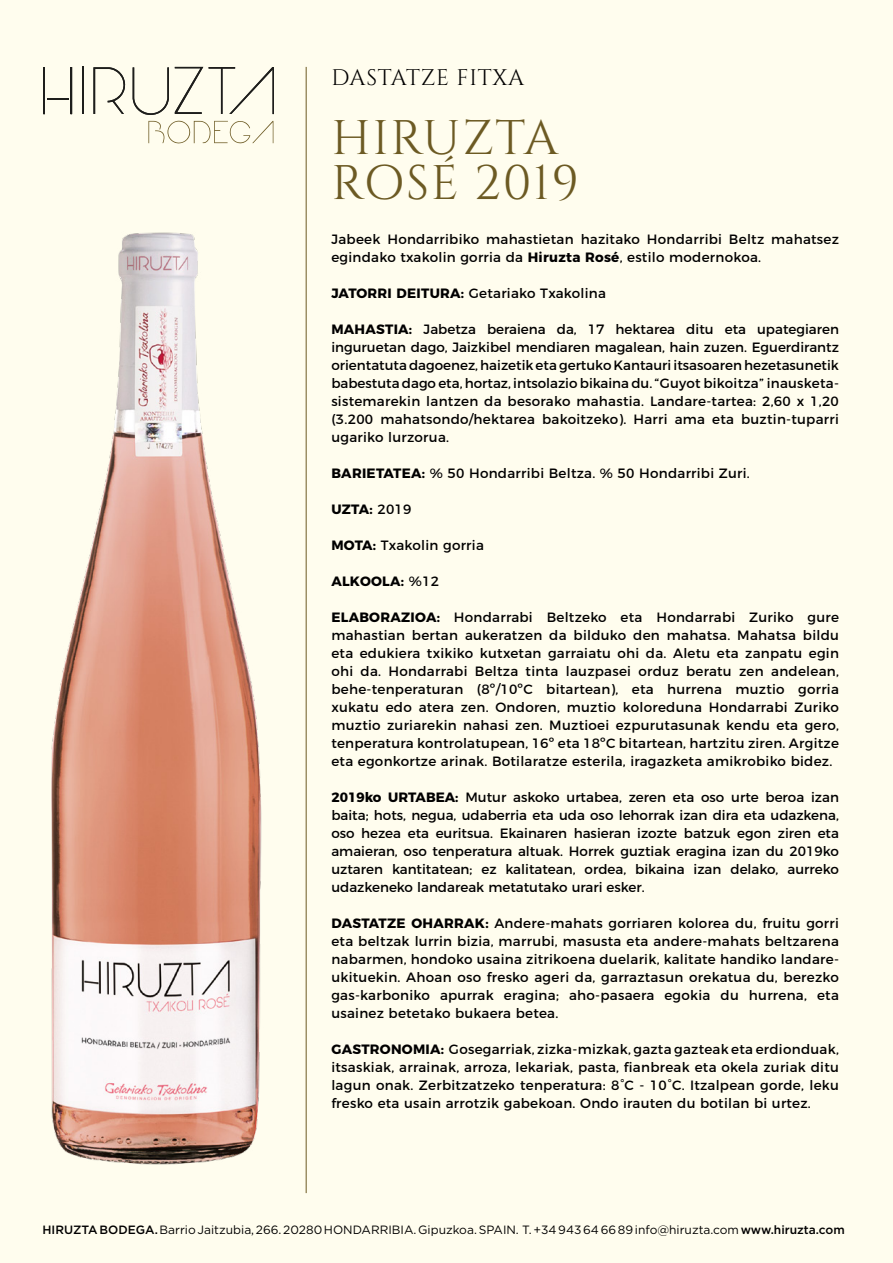
<style>
.page{position:relative;width:893px;height:1263px;background:#fffdee}
.page>*{position:absolute;margin:0;border:0;box-sizing:border-box;transform-origin:0 0}
.t1{font:48.45px/45.2px "Cinzel";letter-spacing:.035em;color:#6c5a23}
.t2{font:22.5px "Cinzel";letter-spacing:.035em;color:#000}
.t3{font:13.5px/18px "Montserrat";letter-spacing:.02em;color:#000;text-align:justify}
.t4{font:700 13.5px "Montserrat";letter-spacing:.02em;color:#000}
.t5{font:12px "Gotham";color:#000}
.s1{font-weight:700}
.s2{font-weight:400}
.s3{font-weight:500}
</style>
<div class="page">
<svg style="left:148px;top:121px;width:125px;height:22px"></svg>
<hr style="left:43px;top:67px;width:2px;height:47px;background:#1e1e1c">
<hr style="left:70px;top:67px;width:2px;height:47px;background:#1e1e1c">
<hr style="left:47px;top:98px;width:21px;height:2px;background:#1e1e1c">
<hr style="left:82px;top:67px;width:1px;height:47px;background:#1e1e1c">
<svg style="left:93px;top:67px;width:32px;height:47px"></svg>
<svg style="left:133px;top:67px;width:36px;height:48px"></svg>
<svg style="left:175px;top:67px;width:28px;height:47px"></svg>
<svg style="left:209px;top:67px;width:65px;height:47px"></svg>
<hr style="left:306px;top:67px;width:1px;height:1126px;background:#6c5a23">
<img style="left:51px;top:232px;width:211px;height:933px">
<h2 class="t2" style="left:331px;top:64px;width:194px">DASTATZE FITXA</h2>
<h1 class="t1" style="left:331px;top:117px;width:249px">HIRUZTA<br>ROSÉ 2019</h1>
<p class="t3" style="left:331px;top:229px;width:509px">Jabeek Hondarribiko mahastietan hazitako Hondarribi Beltz mahatsez egindako txakolin gorria da <span class="s1">Hiruzta Rosé</span>, estilo modernokoa.</p>
<p class="t3" style="left:331px;top:283px;width:276px"><span class="s1">JATORRI DEITURA:</span> Getariako Txakolina</p>
<p class="t3" style="left:331px;top:319px;width:509px"><span class="s1">MAHASTIA:</span> Jabetza beraiena da, 17 hektarea ditu eta upategiaren inguruetan dago, Jaizkibel mendiaren magalean, hain zuzen. Eguerdirantz orientatuta dagoenez, haizetik eta gertuko Kantauri itsasoaren hezetasunetik babestuta dago eta, hortaz, intsolazio bikaina du. “Guyot bikoitza” inausketa&shy;sistemarekin lantzen da besorako mahastia. Landare-tartea: 2,60 x 1,20 (3.200 mahatsondo/hektarea bakoitzeko). Harri ama eta buztin-tuparri ugariko lurzorua.</p>
<p class="t3" style="left:331px;top:463px;width:420px"><span class="s1">BARIETATEA:</span> % 50 Hondarribi Beltza. % 50 Hondarribi Zuri.</p>
<p class="t4" style="left:331px;top:498px;width:82px">UZTA: <span class="s2">2019</span></p>
<p class="t3" style="left:331px;top:535px;width:154px"><span class="s1">MOTA:</span> Txakolin gorria</p>
<p class="t4" style="left:331px;top:570px;width:109px">ALKOOLA: <span class="s2">%12</span></p>
<p class="t3" style="left:331px;top:607px;width:509px"><span class="s1">ELABORAZIOA:</span> Hondarrabi Beltzeko eta Hondarrabi Zuriko gure mahastian bertan aukeratzen da bilduko den mahatsa. Mahatsa bildu eta edukiera txikiko kutxetan garraiatu ohi da. Aletu eta zanpatu egin ohi da. Hondarrabi Beltza tinta lauzpasei orduz beratu zen andelean, behe-tenperaturan (8º/10ºC bitartean), eta hurrena muztio gorria xukatu edo atera zen. Ondoren, muztio koloreduna Hondarrabi Zuriko muztio zuriarekin nahasi zen. Muztioei ezpurutasunak kendu eta gero, tenperatura kontrolatupean, 16º eta 18ºC bitartean, hartzitu ziren. Argitze eta egonkortze arinak. Botilaratze esterila, iragazketa amikrobiko bidez.</p>
<p class="t3" style="left:331px;top:787px;width:509px"><span class="s1">2019ko URTABEA:</span> Mutur askoko urtabea, zeren eta oso urte beroa izan baita; hots, negua, udaberria eta uda oso lehorrak izan dira eta udazkena, oso hezea eta euritsua. Ekainaren hasieran izozte batzuk egon ziren eta amaieran, oso tenperatura altuak. Horrek guztiak eragina izan du 2019ko uztaren kantitatean; ez kalitatean, ordea, bikaina izan delako, aurreko udazkeneko landareak metatutako urari esker.</p>
<p class="t3" style="left:331px;top:913px;width:509px"><span class="s1">DASTATZE OHARRAK:</span> Andere-mahats gorriaren kolorea du, fruitu gorri eta beltzak lurrin bizia, marrubi, masusta eta andere-mahats beltzarena nabarmen, hondoko usaina zitrikoena duelarik, kalitate handiko landare&shy;ukituekin. Ahoan oso fresko ageri da, garraztasun orekatua du, berezko gas-karboniko apurrak eragina; aho-pasaera egokia du hurrena, eta usainez betetako bukaera betea.</p>
<p class="t3" style="left:331px;top:1039px;width:509px"><span class="s1">GASTRONOMIA:</span> Gosegarriak, zizka-mizkak, gazta gazteak eta erdionduak, itsaskiak, arrainak, arroza, lekariak, pasta, fianbreak eta okela zuriak ditu lagun onak. Zerbitzatzeko tenperatura: 8°C - 10°C. Itzalpean gorde, leku fresko eta usain arrotzik gabekoan. Ondo irauten du botilan bi urtez.</p>
<p class="t5" style="left:43px;top:1223px;width:804px"><span class="s3">HIRUZTA BODEGA.</span> Barrio Jaitzubia, 266. 20280 HONDARRIBIA. Gipuzkoa. SPAIN. T. +34 943 64 66 89 info@hiruzta.com <span class="s3">www.hiruzta.com</span></p>
</div>
